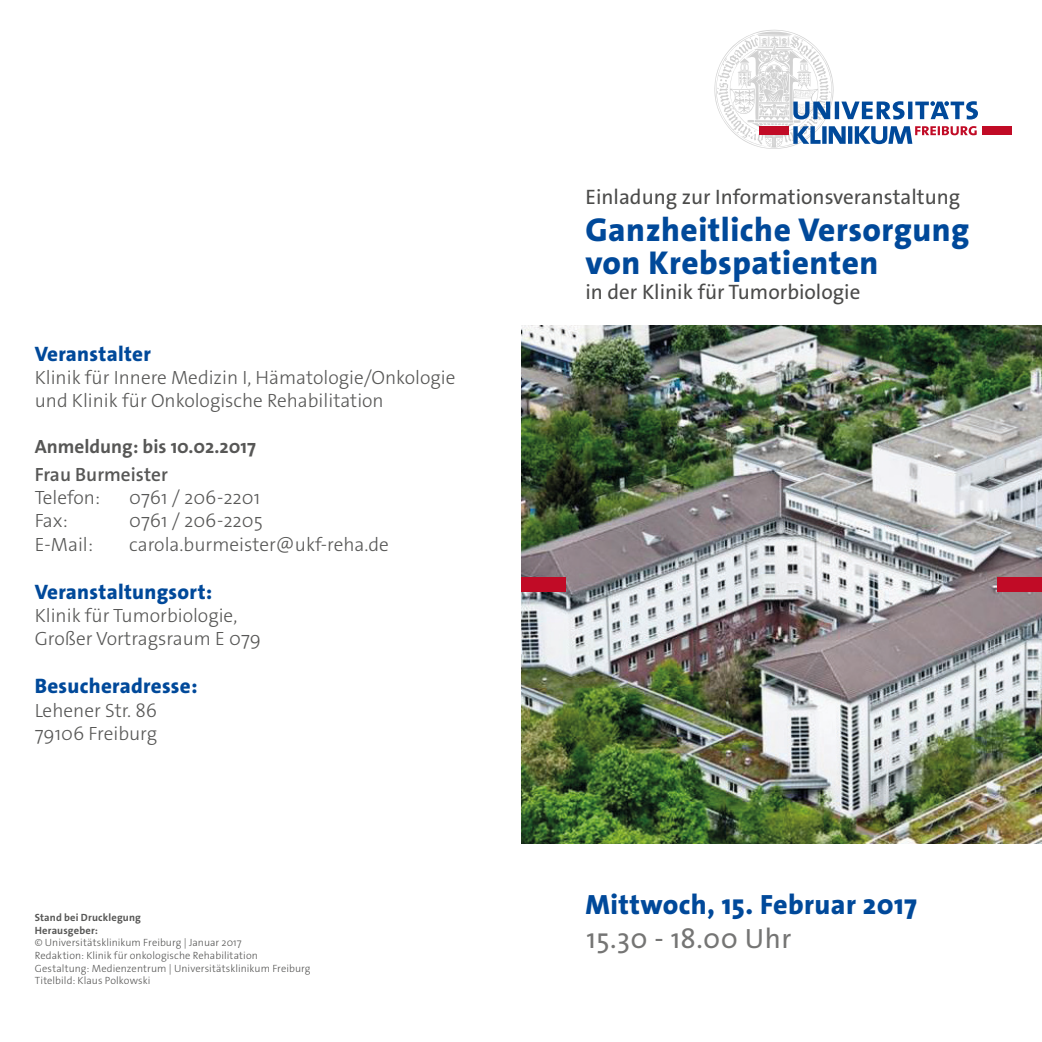
<style>
.page{position:relative;width:1042px;height:1042px;background:#fff}
.page>*{position:absolute;margin:0;border:0;box-sizing:border-box;transform-origin:0 0}
.t1{font:800 33.25px/33.2px "The Sans Os F";letter-spacing:.015em;color:#00499a}
.t2{font:800 28px "The Sans Os F";letter-spacing:.015em;color:#00499a}
.t3{font:28px "The Sans Os F";letter-spacing:.015em;color:#757574}
.t4{font:21px "The Sans Os F";color:#4b4b4a}
.t5{font:800 21px "The Sans Os F";letter-spacing:.015em;color:#00499a}
.t6{font:300 19.25px/23.1px "The Sans Os F";color:#575756}
.t7{font:700 19.25px "The Sans Os F";color:#575756}
.t8{font:600 19.25px "The Sans Os F";color:#575756}
.t9{font:300 10.5px/12.6px "The Sans Os F";letter-spacing:.005em;color:#575756}
.t10{font:700 10.5px/12.6px "The Sans Os F";letter-spacing:.02em;color:#575756}
</style>
<div class="page">
<img style="left:521px;top:325px;width:521px;height:519px">
<div style="left:982px;top:126px;width:30px;height:9px;background:#c10b26"></div>
<svg style="left:714px;top:30px;width:264px;height:119px"></svg>
<div style="left:997px;top:577px;width:45px;height:15px;background:#c10b26"></div>
<div style="left:521px;top:577px;width:45px;height:15px;background:#c10b26"></div>
<p class="t5" style="left:35px;top:340px;width:118px">Veranstalter</p>
<p class="t6" style="left:35px;top:366px;width:422px">Klinik für Innere Medizin I, Hämatologie/Onkologie und Klinik für Onkologische Rehabilitation</p>
<p class="t7" style="left:35px;top:434px;width:223px">Anmeldung: bis 10.02.2017</p>
<p class="t8" style="left:35px;top:462px;width:135px">Frau Burmeister</p>
<p class="t6" style="left:35px;top:486px;width:67px">Telefon:</p>
<p class="t6" style="left:129px;top:486px;width:132px">0761 / 206-2201</p>
<p class="t6" style="left:35px;top:509px;width:35px">Fax:</p>
<p class="t6" style="left:129px;top:509px;width:135px">0761 / 206-2205</p>
<p class="t6" style="left:35px;top:533px;width:60px">E-Mail:</p>
<p class="t6" style="left:129px;top:533px;width:261px">carola.burmeister@ukf-reha.de</p>
<p class="t5" style="left:35px;top:578px;width:179px">Veranstaltungsort:</p>
<p class="t6" style="left:35px;top:604px;width:228px">Klinik für Tumorbiologie,<br>Großer Vortragsraum E 079</p>
<p class="t5" style="left:35px;top:673px;width:164px">Besucheradresse:</p>
<p class="t6" style="left:35px;top:698px;width:124px">Lehener Str. 86<br>79106 Freiburg</p>
<p class="t10" style="left:35px;top:911px;width:108px">Stand bei Drucklegung<br>Herausgeber:</p>
<p class="t9" style="left:35px;top:936px;width:277px">© Universitätsklinikum Freiburg | Januar 2017<br>Redaktion: Klinik für onkologische Rehabilitation Gestaltung: Medienzentrum | Universitätsklinikum Freiburg Titelbild: Klaus Polkowski</p>
<p class="t4" style="left:585px;top:183px;width:376px">Einladung zur Informationsveranstaltung</p>
<h1 class="t1" style="left:585px;top:213px;width:385px">Ganzheitliche Versorgung von Krebspatienten</h1>
<p class="t4" style="left:585px;top:279px;width:276px">in der Klinik für Tumorbiologie</p>
<h2 class="t2" style="left:585px;top:886px;width:333px">Mittwoch, 15. Februar 2017</h2>
<h2 class="t3" style="left:586px;top:920px;width:206px">15.30 - 18.00 Uhr</h2>
</div>
